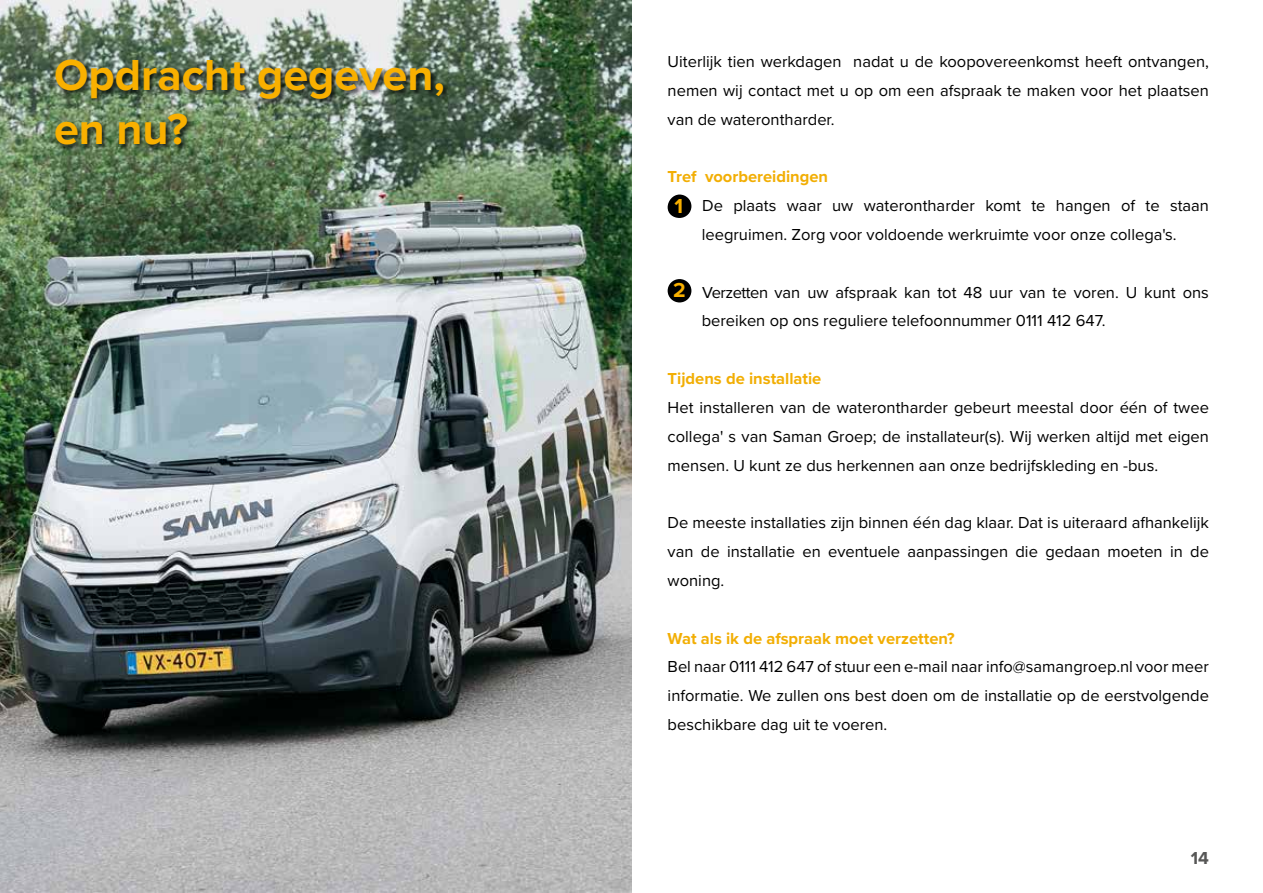
<style>
.page{position:relative;width:1263px;height:893px;background:#fff}
.page>*{position:absolute;margin:0;border:0;box-sizing:border-box;transform-origin:0 0}
.t1{font:700 45px/54px "Proxima Nova";color:#f9b000}
.t2{font:700 21px "Proxima Nova";color:#f9b000}
.t3{font:700 18px "Proxima Nova";color:#575756}
.t4{font:16.5px/28.8px "Proxima Nova";color:#000;text-align:justify}
.t5{font:700 16.5px "Proxima Nova";color:#f2ae04}
</style>
<div class="page">
<img style="left:0;top:0;width:631px;height:893px">
<div style="left:54px;top:58px;width:397px;height:94px;background:#000;opacity:.75"></div>
<div style="left:668px;top:195px;width:23px;height:23px;background:#000;border-radius:12px"></div>
<div style="left:668px;top:279px;width:23px;height:23px;background:#000;border-radius:50%"></div>
<h1 class="t1" style="left:54px;top:47px;width:393px">Opdracht gegeven, en nu?</h1>
<p class="t4" style="left:668px;top:46px;width:543px">Uiterlijk tien werkdagen nadat u de koopovereenkomst heeft ontvangen, nemen wij contact met u op om een afspraak te maken voor het plaatsen van de waterontharder.</p>
<p class="t5" style="left:668px;top:165px;width:162px">Tref voorbereidingen</p>
<p class="t4" style="left:702px;top:191px;width:509px">De plaats waar uw waterontharder komt te hangen of te staan leegruimen. Zorg voor voldoende werkruimte voor onze collega's.</p>
<p class="t2" style="left:674px;top:190px;width:10px">1</p>
<p class="t2" style="left:673px;top:275px;width:14px">2</p>
<p class="t4" style="left:702px;top:277px;width:509px">Verzetten van uw afspraak kan tot 48 uur van te voren. U kunt ons bereiken op ons reguliere telefoonnummer 0111 412 647.</p>
<p class="t5" style="left:668px;top:366px;width:155px">Tijdens de installatie</p>
<p class="t4" style="left:668px;top:392px;width:543px">Het installeren van de waterontharder gebeurt meestal door één of twee collega' s van Saman Groep; de installateur(s). Wij werken altijd met eigen mensen. U kunt ze dus herkennen aan onze bedrijfskleding en -bus.</p>
<p class="t4" style="left:668px;top:508px;width:543px">De meeste installaties zijn binnen één dag klaar. Dat is uiteraard afhankelijk van de installatie en eventuele aanpassingen die gedaan moeten in de woning.</p>
<p class="t5" style="left:668px;top:626px;width:289px">Wat als ik de afspraak moet verzetten?</p>
<p class="t4" style="left:668px;top:652px;width:543px">Bel naar 0111 412 647 of stuur een e-mail naar info@samangroep.nl voor meer informatie. We zullen ons best doen om de installatie op de eerstvolgende beschikbare dag uit te voeren.</p>
<p class="t3" style="left:1191px;top:844px;width:20px">14</p>
</div>
